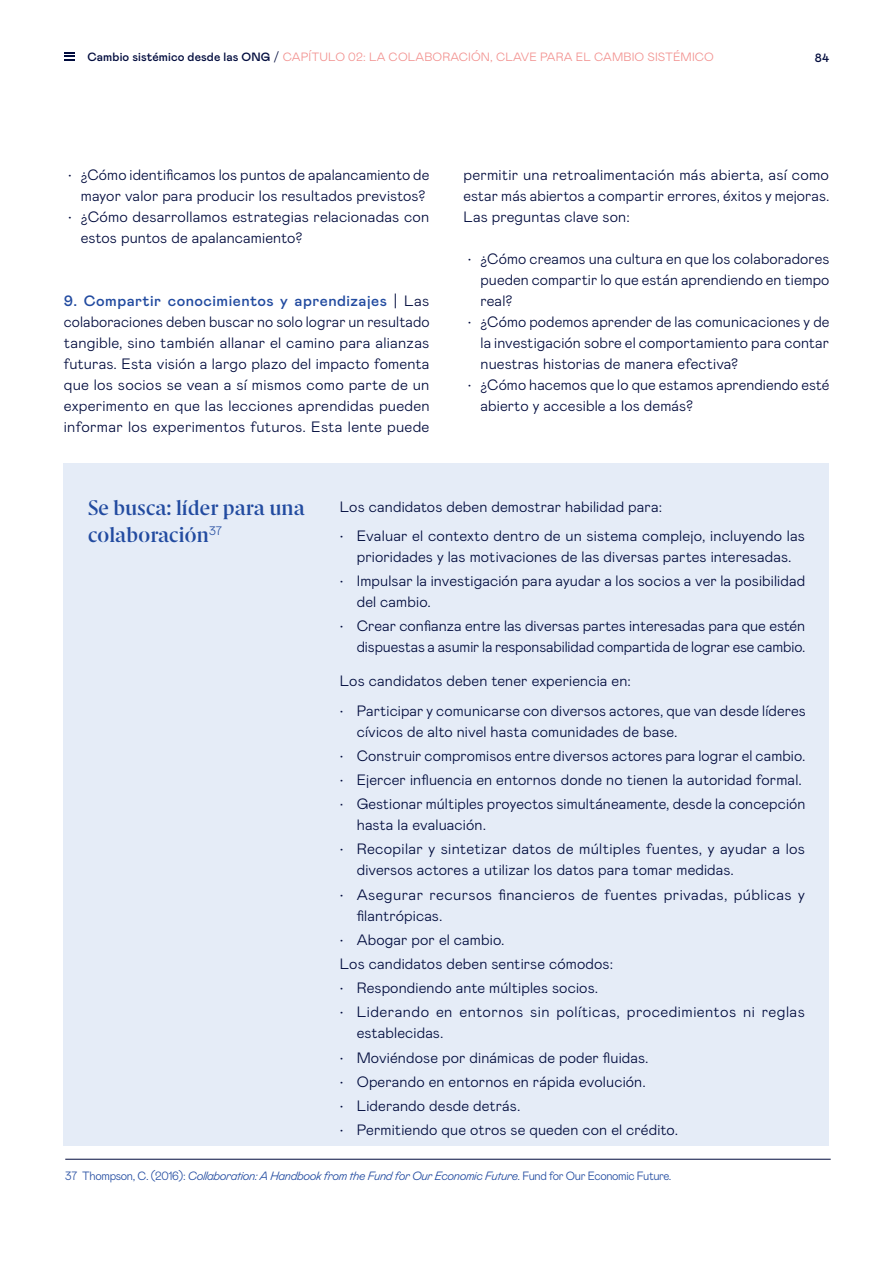
<style>
.page{position:relative;width:893px;height:1263px;background:#fff}
.page>*{position:absolute;margin:0;border:0;box-sizing:border-box;transform-origin:0 0}
.t1{font:700 21px/27px "Esade";color:#224ba0}
.t2{font:300 15px/21px "Mabry Pro";letter-spacing:.01em;color:#000b3d}
.t3{font:300 15px/21px "Mabry Pro";letter-spacing:.03em;color:#000b3d}
.t4{font:italic 300 12px "Mabry Pro";letter-spacing:-.03em;color:#224ba0;scale:.96 1}
.t5{font:300 12px "Mabry Pro";letter-spacing:.01em;color:#f2908e}
.t6{font:500 12px "Mabry Pro";color:#000b3d}
.s1{font-weight:500;color:#000b3d}
.s2{color:#000b3d}
.s3{font-weight:500;color:#224ba0}
.s4{font-style:normal}
</style>
<div class="page">
<svg style="left:64px;top:52px;width:11px;height:9px"></svg>
<div style="left:64px;top:464px;width:765px;height:682px;background:#e5ecf7"></div>
<hr style="left:65px;top:1159px;width:766px;height:1px;background:#000b3d">
<p class="t5" style="left:87px;top:48px;width:628px"><span class="s1">Cambio sistémico desde las ONG</span> <span class="s2">/</span> CAPÍTULO 02: LA COLABORACIÓN, CLAVE PARA EL CAMBIO SISTÉMICO</p>
<p class="t6" style="left:815px;top:49px;width:16px">84</p>
<p class="t2" style="left:68px;top:163px;width:363px;text-align:center">• ¿Cómo identificamos los puntos de apalancamiento de mayor valor para producir los resultados previstos?</p>
<p class="t2" style="left:81px;top:205px;width:350px;text-indent:-13px">• ¿Cómo desarrollamos estrategias relacionadas con estos puntos de apalancamiento?</p>
<p class="t2" style="left:64px;top:289px;width:367px;text-align:justify"><span class="s3">9. Compartir conocimientos y aprendizajes</span> | Las colaboraciones deben buscar no solo lograr un resultado tangible, sino también allanar el camino para alianzas futuras. Esta visión a largo plazo del impacto fomenta que los socios se vean a sí mismos como parte de un experimento en que las lecciones aprendidas pueden informar los experimentos futuros. Esta lente puede</p>
<p class="t2" style="left:463px;top:163px;width:367px;text-align:justify">permitir una retroalimentación más abierta, así como estar más abiertos a compartir errores, éxitos y mejoras.<br>Las preguntas clave son:</p>
<p class="t2" style="left:480px;top:247px;width:350px;text-align:justify;text-indent:-13px">• ¿Cómo creamos una cultura en que los colaboradores pueden compartir lo que están aprendiendo en tiempo real?</p>
<p class="t2" style="left:480px;top:310px;width:350px;text-align:justify;text-indent:-13px">• ¿Cómo podemos aprender de las comunicaciones y de la investigación sobre el comportamiento para contar nuestras historias de manera efectiva?</p>
<p class="t2" style="left:480px;top:373px;width:350px;text-indent:-13px">• ¿Cómo hacemos que lo que estamos aprendiendo esté abierto y accesible a los demás?</p>
<h1 class="t1" style="left:88px;top:494px;width:219px">Se busca: líder para una colaboración<sup>37</sup></h1>
<p class="t2" style="left:340px;top:495px;width:324px">Los candidatos deben demostrar habilidad para:</p>
<p class="t2" style="left:340px;top:524px;width:467px;text-align:center">• Evaluar el contexto dentro de un sistema complejo, incluyendo las prioridades y las motivaciones de las diversas partes interesadas.</p>
<p class="t2" style="left:357px;top:570px;width:450px;text-indent:-17px">• Impulsar la investigación para ayudar a los socios a ver la posibilidad del cambio.</p>
<p class="t2" style="left:340px;top:615px;width:467px;text-align:right">• Crear confianza entre las diversas partes interesadas para que estén dispuestas a asumir la responsabilidad compartida de lograr ese cambio.</p>
<p class="t2" style="left:340px;top:670px;width:293px">Los candidatos deben tener experiencia en:</p>
<p class="t2" style="left:357px;top:699px;width:450px;text-indent:-17px">• Participar y comunicarse con diversos actores, que van desde líderes cívicos de alto nivel hasta comunidades de base.</p>
<p class="t2" style="left:340px;top:744px;width:467px">• Construir compromisos entre diversos actores para lograr el cambio.</p>
<p class="t2" style="left:340px;top:768px;width:464px">• Ejercer influencia en entornos donde no tienen la autoridad formal.</p>
<p class="t2" style="left:357px;top:793px;width:450px;text-indent:-17px">• Gestionar múltiples proyectos simultáneamente, desde la concepción hasta la evaluación.</p>
<p class="t2" style="left:357px;top:838px;width:450px;text-indent:-17px">• Recopilar y sintetizar datos de múltiples fuentes, y ayudar a los diversos actores a utilizar los datos para tomar medidas.</p>
<p class="t2" style="left:357px;top:883px;width:450px;text-indent:-17px">• Asegurar recursos financieros de fuentes privadas, públicas y filantrópicas.</p>
<p class="t2" style="left:340px;top:927px;width:275px;line-height:24.2px">• Abogar por el cambio.<br>Los candidatos deben sentirse cómodos:</p>
<p class="t2" style="left:340px;top:977px;width:260px">• Respondiendo ante múltiples socios.</p>
<p class="t3" style="left:357px;top:1001px;width:450px;text-indent:-17px">• Liderando en entornos sin políticas, procedimientos ni reglas establecidas.</p>
<p class="t2" style="left:340px;top:1046px;width:310px">• Moviéndose por dinámicas de poder fluidas.</p>
<p class="t2" style="left:340px;top:1070px;width:308px">• Operando en entornos en rápida evolución.</p>
<p class="t2" style="left:340px;top:1094px;width:182px">• Liderando desde detrás.</p>
<p class="t2" style="left:340px;top:1118px;width:340px">• Permitiendo que otros se queden con el crédito.</p>
<p class="t4" style="left:65px;top:1167px;width:633px"><span class="s4">37 Thompson, C. (2016):</span> Collaboration: A Handbook from the Fund for Our Economic Future<span class="s4">. Fund for Our Economic Future.</span></p>
</div>
